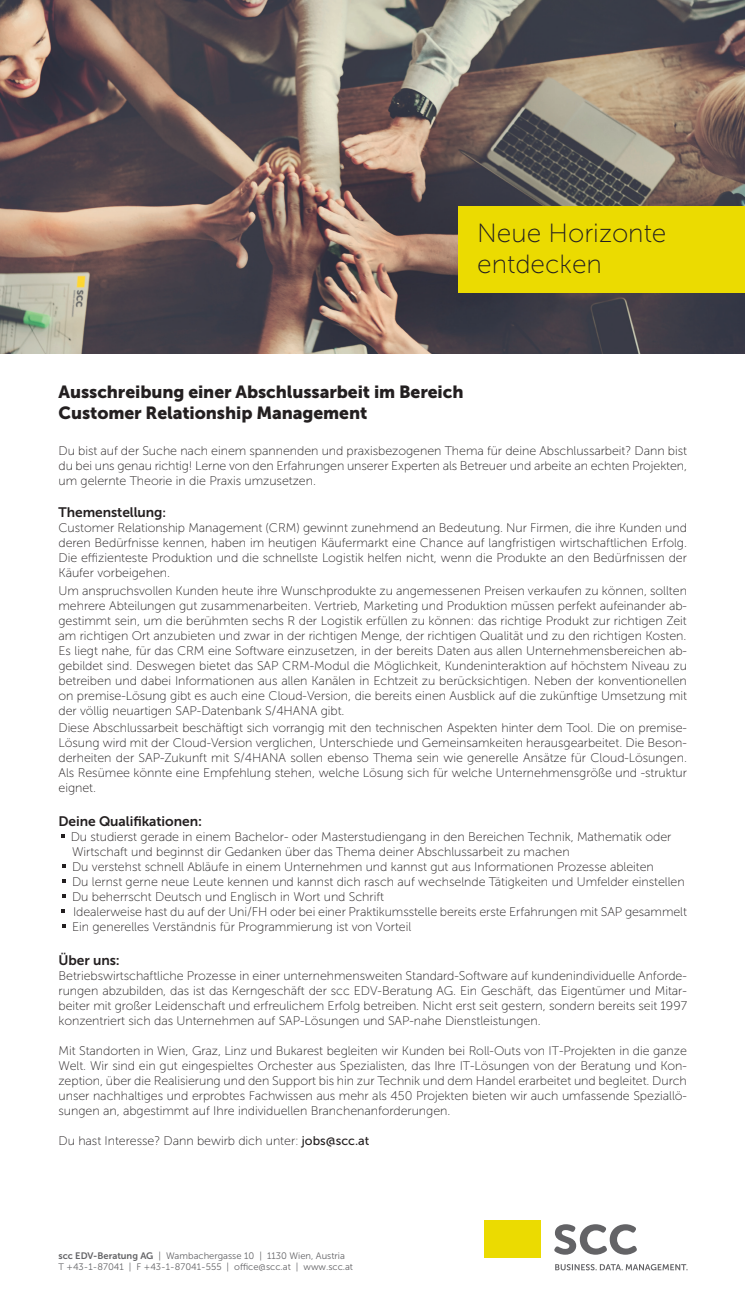
<style>
.page{position:relative;width:745px;height:1312px;background:#fff}
.page>*{position:absolute;margin:0;border:0;box-sizing:border-box;transform-origin:0 0}
.t1{font:26.25px "Museo Sans 100";color:#231f20}
.t2{font:17.5px "Museo Sans 900";letter-spacing:-.005em;color:#231f20}
.t3{font:13.75px "Museo Sans 700";letter-spacing:-.005em;color:#231f20}
.t4{font:12.5px/15px "Museo Sans 100";letter-spacing:-.005em;color:#231f20;text-align:justify}
.t5{font:9.38px/11.9px "Museo Sans 300";color:#636366}
.s1{font-size:12.5px}
.s2{font-family:"Museo Sans 500"}
.s3{font-family:"Museo Sans 700"}
</style>
<div class="page">
<img style="left:0;top:0;width:744px;height:353px">
<div style="left:458px;top:207px;width:286px;height:86px;background:#ebdb01"></div>
<svg style="left:61px;top:834px;width:4px;height:3px"></svg>
<svg style="left:554px;top:1224px;width:82px;height:30px"></svg>
<div style="left:484px;top:1220px;width:56px;height:37px;background:#ebdb01"></div>
<svg style="left:555px;top:1264px;width:132px;height:5px"></svg>
<p class="t1" style="left:477px;top:219px;width:191px">Neue Horizonte</p>
<p class="t1" style="left:477px;top:250px;width:126px">entdecken</p>
<p class="t2" style="left:58px;top:382px;width:406px">Ausschreibung einer Abschlussarbeit im Bereich</p>
<p class="t2" style="left:58px;top:403px;width:310px">Customer Relationship Management</p>
<p class="t4" style="left:58px;top:443px;width:629px">Du bist auf der Suche nach einem spannenden und praxisbezogenen Thema für deine Abschlussarbeit? Dann bist du bei uns genau richtig! Lerne von den Erfahrungen unserer Experten als Betreuer und arbeite an echten Projekten, um gelernte Theorie in die Praxis umzusetzen.</p>
<p class="t3" style="left:58px;top:504px;width:109px">Themenstellung<span class="s1">:</span></p>
<p class="t4" style="left:58px;top:520px;width:629px">Customer Relationship Management (CRM) gewinnt zunehmend an Bedeutung. Nur Firmen, die ihre Kunden und deren Bedürfnisse kennen, haben im heutigen Käufermarkt eine Chance auf langfristigen wirtschaftlichen Erfolg.<br>Die effizienteste Produktion und die schnellste Logistik helfen nicht, wenn die Produkte an den Bedürfnissen der Käufer vorbeigehen.</p>
<p class="t4" style="left:58px;top:582px;width:629px">Um anspruchsvollen Kunden heute ihre Wunschprodukte zu angemessenen Preisen verkaufen zu können, sollten mehrere Abteilungen gut zusammenarbeiten. Vertrieb, Marketing und Produktion müssen perfekt aufeinander ab&shy;gestimmt sein, um die berühmten sechs R der Logistik erfüllen zu können: das richtige Produkt zur richtigen Zeit am richtigen Ort anzubieten und zwar in der richtigen Menge, der richtigen Qualität und zu den richtigen Kosten.</p>
<p class="t4" style="left:58px;top:642px;width:629px">Es liegt nahe, für das CRM eine Software einzusetzen, in der bereits Daten aus allen Unternehmensbereichen ab&shy;gebildet sind. Deswegen bietet das SAP CRM-Modul die Möglichkeit, Kundeninteraktion auf höchstem Niveau zu betreiben und dabei Informationen aus allen Kanälen in Echtzeit zu berücksichtigen. Neben der konventionellen on premise-Lösung gibt es auch eine Cloud-Version, die bereits einen Ausblick auf die zukünftige Umsetzung mit der völlig neuartigen SAP-Datenbank S/4HANA gibt.</p>
<p class="t4" style="left:58px;top:720px;width:629px">Diese Abschlussarbeit beschäftigt sich vorrangig mit den technischen Aspekten hinter dem Tool. Die on premise-Lösung wird mit der Cloud-Version verglichen, Unterschiede und Gemeinsamkeiten herausgearbeitet. Die Beson&shy;derheiten der SAP-Zukunft mit S/4HANA sollen ebenso Thema sein wie generelle Ansätze für Cloud-Lösungen.<br>Als Resümee könnte eine Empfehlung stehen, welche Lösung sich für welche Unternehmensgröße und -struktur eignet.</p>
<p class="t3" style="left:58px;top:813px;width:145px">Deine Qualifikationen:</p>
<p class="t4" style="left:71px;top:829px;width:602px">Du studierst gerade in einem Bachelor- oder Masterstudiengang in den Bereichen Technik, Mathematik oder<br>Wirtschaft und beginnst dir Gedanken über das Thema deiner Abschlussarbeit zu machen</p>
<p class="t4" style="left:72px;top:859px;width:583px">Du verstehst schnell Abläufe in einem Unternehmen und kannst gut aus Informationen Prozesse ableiten</p>
<p class="t4" style="left:72px;top:874px;width:614px">Du lernst gerne neue Leute kennen und kannst dich rasch auf wechselnde Tätigkeiten und Umfelder einstellen</p>
<p class="t4" style="left:72px;top:889px;width:313px">Du beherrscht Deutsch und Englisch in Wort und Schrift</p>
<p class="t4" style="left:73px;top:904px;width:615px">Idealerweise hast du auf der Uni/FH oder bei einer Praktikumsstelle bereits erste Erfahrungen mit SAP gesammelt</p>
<p class="t4" style="left:72px;top:919px;width:340px">Ein generelles Verständnis für Programmierung ist von Vorteil</p>
<p class="t3" style="left:58px;top:952px;width:63px">Über uns:</p>
<p class="t4" style="left:58px;top:968px;width:629px">Betriebswirtschaftliche Prozesse in einer unternehmensweiten Standard-Software auf kundenindividuelle Anforde&shy;rungen abzubilden, das ist das Kerngeschäft der scc EDV-Beratung AG. Ein Geschäft, das Eigentümer und Mitar&shy;beiter mit großer Leidenschaft und erfreulichem Erfolg betreiben. Nicht erst seit gestern, sondern bereits seit 1997 konzentriert sich das Unternehmen auf SAP-Lösungen und SAP-nahe Dienstleistungen.</p>
<p class="t4" style="left:58px;top:1043px;width:629px">Mit Standorten in Wien, Graz, Linz und Bukarest begleiten wir Kunden bei Roll-Outs von IT-Projekten in die ganze Welt. Wir sind ein gut eingespieltes Orchester aus Spezialisten, das Ihre IT-Lösungen von der Beratung und Kon&shy;zeption, über die Realisierung und den Support bis hin zur Technik und dem Handel erarbeitet und begleitet. Durch unser nachhaltiges und erprobtes Fachwissen aus mehr als 450 Projekten bieten wir auch umfassende Speziallö&shy;sungen an, abgestimmt auf Ihre individuellen Branchenanforderungen.</p>
<p class="t4" style="left:58px;top:1133px;width:312px">Du hast Interesse? Dann bewirb dich unter: <span class="s2">jobs@scc.at</span></p>
<p class="t5" style="left:58px;top:1248px;width:296px"><span class="s3">scc EDV-Beratung AG</span> | Wambachergasse 10 | 1130 Wien, Austria<br>T +43-1-87041 | F +43-1-87041-555 | office@scc.at | www.scc.at</p>
</div>
